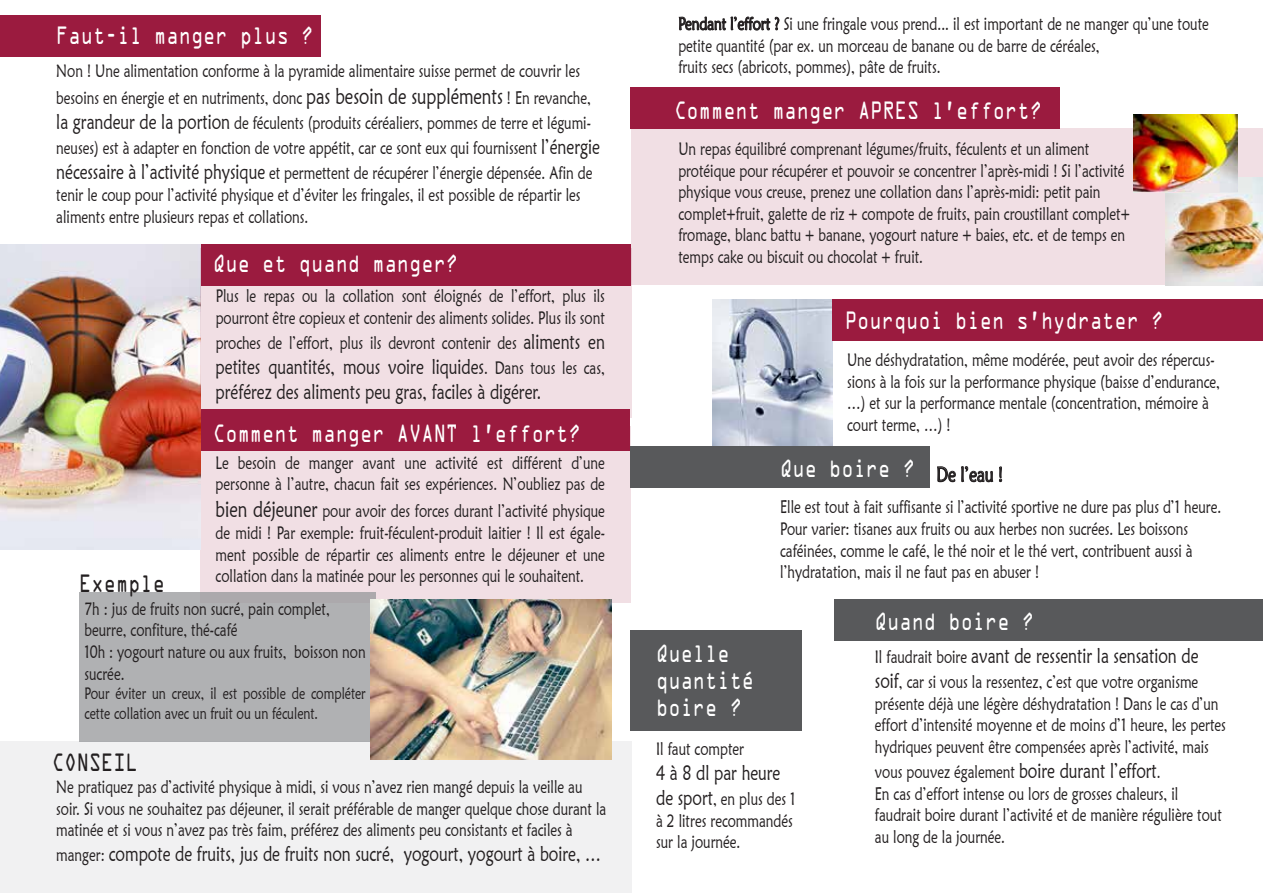
<style>
.page{position:relative;width:1263px;height:893px;background:#fff}
.page>*{position:absolute;margin:0;border:0;box-sizing:border-box;transform-origin:0 0}
.t1{font:22.5px/27px "OCRA Std";color:#fff;scale:.76 1}
.t2{font:22.5px "OCRA Std";color:#231f20;scale:.76 1}
.t3{font:21px/25.2px "Maiandra GD";color:#231f20;scale:.76 1}
.t4{font:18px/21.6px "Maiandra GD";color:#231f20;scale:.76 1}
.t5{font:16.5px/19.8px "Maiandra GD";color:#231f20;scale:.76 1}
.s1{font-size:22.5px}
.s2{font-size:21px}
.s3{font-size:18px}
</style>
<div class="page">
<div style="left:631px;top:129px;width:632px;height:156px;background:#f1dfe4"></div>
<div style="left:200px;top:426px;width:431px;height:177px;background:#f1dfe4"></div>
<div style="left:201px;top:409px;width:429px;height:42px;background:#9b1b3f"></div>
<div style="left:0;top:741px;width:631px;height:152px;background:#f1f1f2"></div>
<img style="left:0;top:244px;width:200px;height:305px">
<div style="left:630px;top:630px;width:172px;height:100px;background:#58595b"></div>
<div style="left:630px;top:446px;width:300px;height:41px;background:#58595b"></div>
<div style="left:79px;top:592px;width:296px;height:149px;background:#b0b1b3"></div>
<svg style="left:200px;top:249px;width:431px;height:169px;fill:#f1dfe4"></svg>
<div style="left:201px;top:244px;width:429px;height:41px;background:#9b1b3f"></div>
<div style="left:0;top:15px;width:320px;height:41px;background:#9b1b3f"></div>
<svg style="left:937px;top:466px;width:65px;height:17px"></svg>
<img style="left:1166px;top:177px;width:97px;height:108px">
<img style="left:712px;top:300px;width:120px;height:146px">
<div style="left:630px;top:88px;width:430px;height:41px;background:#9b1b3f"></div>
<div style="left:832px;top:300px;width:431px;height:41px;background:#9b1b3f"></div>
<div style="left:834px;top:600px;width:429px;height:41px;background:#58595b"></div>
<img style="left:1133px;top:114px;width:104px;height:78px">
<svg style="left:678px;top:16px;width:102px;height:15px"></svg>
<img style="left:370px;top:600px;width:241px;height:159px">
<p class="t1" style="left:56px;top:24px;width:340px">Faut-il manger plus ?</p>
<p class="t4" style="left:56px;top:57px;width:705px;line-height:27px">Non ! Une alimentation conforme à la pyramide alimentaire suisse permet de couvrir les besoins en énergie et en nutriments, donc <span class="s1">pas besoin de suppléments</span> ! En revanche,</p>
<p class="t4" style="left:56px;top:110px;width:717px;line-height:25.2px"><span class="s2">la grandeur de la portion</span> de féculents (produits céréaliers, pommes de terre et légumi&shy;neuses) est à adapter en fonction de votre appétit, car ce sont eux qui fournissent <span class="s2">l’énergie nécessaire à l’activité physique</span> et permettent de récupérer l’énergie dépensée. Afin de</p>
<p class="t4" style="left:56px;top:184px;width:691px">tenir le coup pour l’activité physique et d’éviter les fringales, il est possible de répartir les aliments entre plusieurs repas et collations.</p>
<p class="t1" style="left:213px;top:252px;width:324px">Que et quand manger?</p>
<p class="t4" style="left:216px;top:285px;width:514px">Plus le repas ou la collation sont éloignés de l’effort, plus ils pourront être copieux et contenir des aliments solides. Plus ils sont</p>
<p class="t4" style="left:216px;top:331px;width:514px">proches de l’effort, plus ils devront contenir des <span class="s2">aliments en</span></p>
<p class="t3" style="left:216px;top:354px;width:514px">petites quantités, mous voire liquides<span class="s3">. Dans tous les cas, </span>préférez des aliments peu gras, faciles à digérer.</p>
<p class="t2" style="left:79px;top:573px;width:114px">Exemple</p>
<p class="t1" style="left:213px;top:422px;width:485px">Comment manger AVANT l’effort?</p>
<p class="t4" style="left:216px;top:451px;width:514px">Le besoin de manger avant une activité est différent d’une personne à l’autre, chacun fait ses expériences. N’oubliez pas de</p>
<p class="t4" style="left:216px;top:500px;width:514px;text-align:justify"><span class="s1">bien déjeuner</span> pour avoir des forces durant l’activité physique de midi ! Par exemple: fruit-féculent-produit laitier ! Il est égale&shy;ment possible de répartir ces aliments entre le déjeuner et une collation dans la matinée pour les personnes qui le souhaitent.</p>
<p class="t4" style="left:85px;top:597px;width:372px">7h : jus de fruits non sucré, pain complet, beurre, confiture, thé-café<br>10h : yogourt nature ou aux fruits, boisson non sucrée.</p>
<p class="t5" style="left:85px;top:683px;width:372px">Pour éviter un creux, il est possible de compléter cette collation avec un fruit ou un féculent.</p>
<p class="t2" style="left:52px;top:752px;width:114px">CONSEIL</p>
<p class="t4" style="left:56px;top:776px;width:725px">Ne pratiquez pas d’activité physique à midi, si vous n’avez rien mangé depuis la veille au soir. Si vous ne souhaitez pas déjeuner, il serait préférable de manger quelque chose durant la matinée et si vous n’avez pas très faim, préférez des aliments peu consistants et faciles à</p>
<p class="t3" style="left:56px;top:841px;width:718px"><span class="s3">manger:</span> compote de fruits, jus de fruits non sucré, yogourt, yogourt à boire, …</p>
<p class="t4" style="left:678px;top:13px;width:699px">Pendant l’effort ? Si une fringale vous prend... il est important de ne manger qu’une toute petite quantité (par ex. un morceau de banane ou de barre de céréales,<br>fruits secs (abricots, pommes), pâte de fruits.</p>
<p class="t1" style="left:674px;top:99px;width:485px">Comment manger APRES l’effort?</p>
<p class="t4" style="left:678px;top:138px;width:595px">Un repas équilibré comprenant légumes/fruits, féculents et un aliment protéique pour récupérer et pouvoir se concentrer l’après-midi ! Si l’activité physique vous creuse, prenez une collation dans l’après-midi: petit pain complet+fruit, galette de riz + compote de fruits, pain croustillant complet+ fromage, blanc battu + banane, yogourt nature + baies, etc. et de temps en temps cake ou biscuit ou chocolat + fruit.</p>
<p class="t1" style="left:845px;top:308px;width:421px">Pourquoi bien s’hydrater ?</p>
<p class="t4" style="left:847px;top:349px;width:492px">Une déshydratation, même modérée, peut avoir des répercus&shy;sions à la fois sur la performance physique (baisse d’endurance, …) et sur la performance mentale (concentration, mémoire à court terme, …) !</p>
<p class="t1" style="left:780px;top:457px;width:295px">Que boire ? <sub>De</sub> <sub>l’eau</sub> <sub>!</sub></p>
<p class="t4" style="left:780px;top:496px;width:582px">Elle est tout à fait suffisante si l’activité sportive ne dure pas plus d’1 heure.<br>Pour varier: tisanes aux fruits ou aux herbes non sucrées. Les boissons caféinées, comme le café, le thé noir et le thé vert, contribuent aussi à l’hydratation, mais il ne faut pas en abuser !</p>
<p class="t1" style="left:875px;top:610px;width:211px">Quand boire ?</p>
<p class="t1" style="left:656px;top:642px;width:130px">Quelle quantité boire ?</p>
<p class="t4" style="left:656px;top:737px;width:117px">Il faut compter</p>
<p class="t3" style="left:656px;top:759px;width:165px">4 à 8 dl par heure</p>
<p class="t4" style="left:656px;top:788px;width:185px"><span class="s2">de sport</span>, en plus des 1 à 2 litres recommandés sur la journée.</p>
<p class="t3" style="left:875px;top:643px;width:427px"><span class="s3">Il faudrait boire</span> avant de ressentir la sensation de</p>
<p class="t4" style="left:875px;top:671px;width:463px"><span class="s2">soif</span>, car si vous la ressentez, c’est que votre organisme présente déjà une légère déshydratation ! Dans le cas d’un effort d’intensité moyenne et de moins d’1 heure, les pertes hydriques peuvent être compensées après l’activité, mais</p>
<p class="t4" style="left:875px;top:761px;width:458px">vous pouvez également <span class="s2">boire durant l’effort</span>.<br>En cas d’effort intense ou lors de grosses chaleurs, il faudrait boire durant l’activité et de manière régulière tout au long de la journée.</p>
</div>
